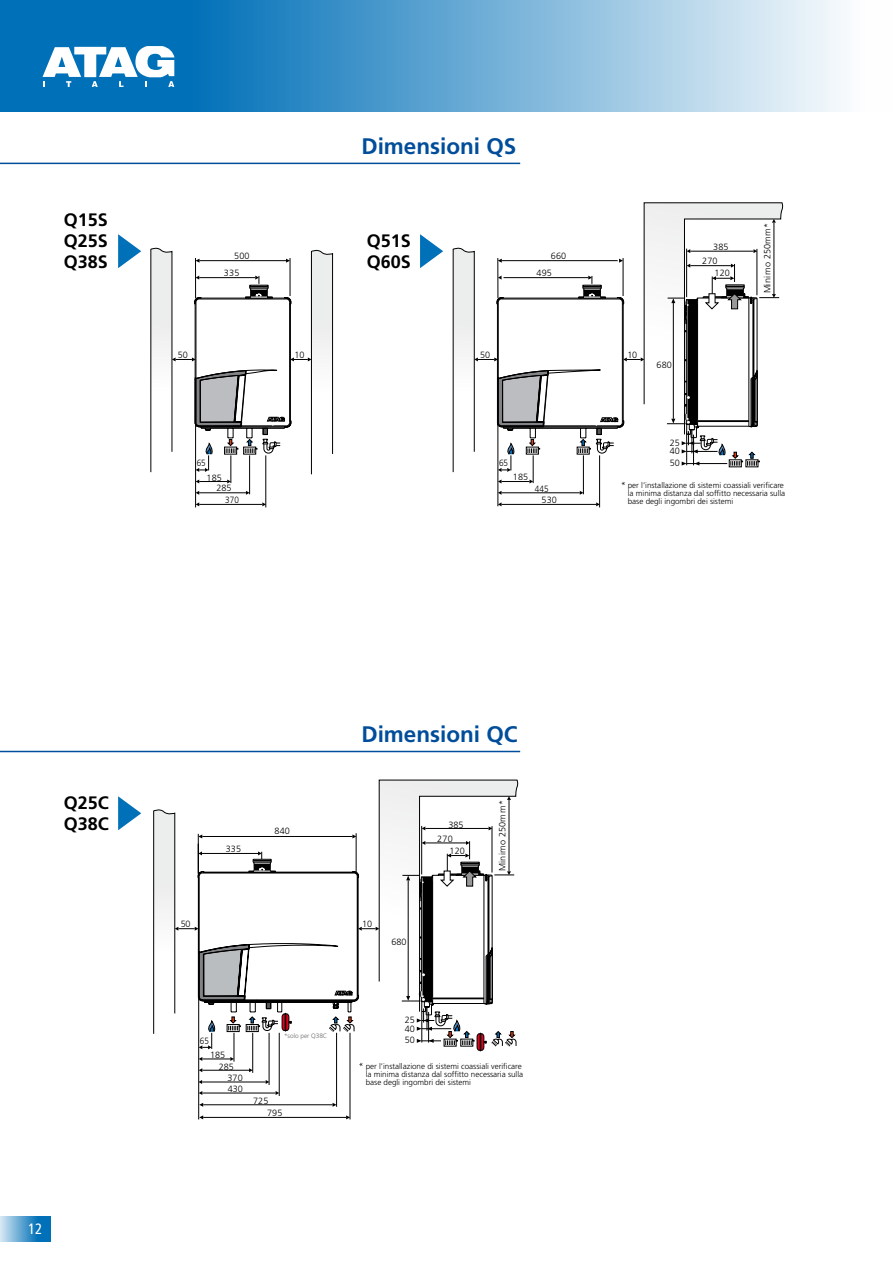
<style>
.page{position:relative;width:893px;height:1263px;background:#fff}
.page>*{position:absolute;margin:0;border:0;box-sizing:border-box;transform-origin:0 0}
.t1{font:700 22.5px "Frutiger";color:#004d9b}
.t2{font:700 18px/21px "Frutiger";color:#000}
.t3{font:condensed 15px "Frutiger";color:#fff}
.t4{font:300 9px/8.7px "Frutiger";letter-spacing:.015em;color:#000}
.t5{font:300 9px/11.7px "Frutiger";letter-spacing:.015em;color:#000;scale:.9 1}
.t6{font:300 8.1px/8.1px "Frutiger";color:#000}
.t7{font:300 6.45px "Frutiger";color:#676667}
</style>
<div class="page">
<svg style="left:0;top:0;width:842px;height:112px;background:#64a7d3"></svg>
<hr style="left:892px;top:0;width:1px;height:112px;background:#0070b8">
<svg style="left:43px;top:46px;width:131px;height:41px"></svg>
<hr style="left:0;top:163px;width:520px;height:1px;background:#004d9b">
<hr style="left:0;top:751px;width:520px;height:1px;background:#004d9b">
<svg style="left:118px;top:234px;width:23px;height:34px"></svg>
<svg style="left:420px;top:234px;width:23px;height:34px"></svg>
<hr style="left:195px;top:423px;width:1px;height:84px;background:#000">
<hr style="left:249px;top:455px;width:1px;height:39px;background:#000">
<hr style="left:199px;top:492px;width:47px;height:1px;background:#000">
<svg style="left:246px;top:491px;width:4px;height:4px"></svg>
<hr style="left:199px;top:504px;width:63px;height:1px;background:#000">
<svg style="left:262px;top:502px;width:4px;height:4px"></svg>
<hr style="left:266px;top:455px;width:1px;height:52px;background:#000">
<svg style="left:150px;top:247px;width:183px;height:236px"></svg>
<hr style="left:498px;top:419px;width:1px;height:87px;background:#000">
<hr style="left:583px;top:455px;width:1px;height:39px;background:#000">
<hr style="left:502px;top:492px;width:78px;height:1px;background:#000">
<svg style="left:498px;top:491px;width:4px;height:4px"></svg>
<hr style="left:502px;top:504px;width:94px;height:1px;background:#000">
<svg style="left:498px;top:502px;width:4px;height:4px"></svg>
<hr style="left:599px;top:455px;width:1px;height:52px;background:#000">
<svg style="left:453px;top:202px;width:331px;height:281px"></svg>
<svg style="left:118px;top:796px;width:23px;height:34px"></svg>
<hr style="left:203px;top:1104px;width:130px;height:1px;background:#000">
<hr style="left:350px;top:1033px;width:1px;height:86px;background:#000">
<hr style="left:336px;top:1033px;width:1px;height:74px;background:#000">
<svg style="left:199px;top:1103px;width:4px;height:4px"></svg>
<svg style="left:333px;top:1103px;width:4px;height:4px"></svg>
<hr style="left:203px;top:1117px;width:143px;height:1px;background:#000">
<svg style="left:199px;top:1115px;width:4px;height:4px"></svg>
<svg style="left:346px;top:1115px;width:4px;height:4px"></svg>
<hr style="left:198px;top:996px;width:1px;height:123px;background:#000">
<hr style="left:279px;top:1033px;width:1px;height:63px;background:#000">
<hr style="left:269px;top:1033px;width:1px;height:52px;background:#000">
<hr style="left:252px;top:1033px;width:1px;height:40px;background:#000">
<hr style="left:202px;top:1070px;width:47px;height:1px;background:#000">
<svg style="left:249px;top:1068px;width:4px;height:4px"></svg>
<hr style="left:202px;top:1082px;width:64px;height:1px;background:#000">
<svg style="left:198px;top:1080px;width:4px;height:4px"></svg>
<svg style="left:266px;top:1080px;width:3px;height:4px"></svg>
<hr style="left:202px;top:1093px;width:74px;height:1px;background:#000">
<svg style="left:199px;top:1091px;width:3px;height:4px"></svg>
<svg style="left:153px;top:780px;width:366px;height:282px"></svg>
<svg style="left:0;top:1216px;width:51px;height:26px"></svg>
<h2 class="t2" style="left:64px;top:209px;width:46px;text-align:justify">Q15S Q25S Q38S</h2>
<h1 class="t1" style="left:361px;top:133px;width:157px">Dimensioni QS</h1>
<p class="t4" style="left:234px;top:252px;width:17px">500</p>
<p class="t4" style="left:224px;top:268px;width:17px">335</p>
<h2 class="t2" style="left:367px;top:230px;width:46px">Q51S<br>Q60S</h2>
<p class="t4" style="left:551px;top:252px;width:17px">660</p>
<p class="t4" style="left:536px;top:268px;width:17px">495</p>
<p class="t4" style="left:713px;top:243px;width:17px">385</p>
<p class="t4" style="left:714px;top:269px;width:17px">120</p>
<p class="t4" style="left:702px;top:257px;width:17px">270</p>
<p class="t4" style="left:763px;top:293px;width:72px;rotate:-90deg">M n i mi o m052 m *</p>
<p class="t4" style="left:178px;top:350px;width:11px">50</p>
<p class="t4" style="left:294px;top:350px;width:11px">10</p>
<p class="t4" style="left:480px;top:350px;width:11px">50</p>
<p class="t4" style="left:627px;top:350px;width:11px">10</p>
<p class="t4" style="left:656px;top:361px;width:17px">680</p>
<p class="t5" style="left:197px;top:457px;width:12px">65</p>
<p class="t5" style="left:499px;top:457px;width:12px">65</p>
<p class="t4" style="left:670px;top:438px;width:12px">25<br>40</p>
<p class="t4" style="left:670px;top:459px;width:12px">50</p>
<p class="t4" style="left:216px;top:472px;width:17px;line-height:10.6px;text-indent:-10px">185<br>285</p>
<p class="t5" style="left:225px;top:494px;width:17px">370</p>
<p class="t4" style="left:513px;top:472px;width:17px">185</p>
<p class="t5" style="left:542px;top:483px;width:19px;text-indent:-7px">445<br>530</p>
<p class="t6" style="left:628px;top:481px;width:158px">per l’installazione di sistemi coassiali verificare</p>
<p class="t4" style="left:621px;top:486px;width:7px;rotate:-90deg">*</p>
<p class="t6" style="left:628px;top:489px;width:159px">la minima distanza dal soffitto necessaria sulla base degli ingombri dei sistemi</p>
<h2 class="t2" style="left:64px;top:792px;width:47px">Q25C<br>Q38C</h2>
<h3 class="t3" style="left:28px;top:1220px;width:16px">12</h3>
<p class="t4" style="left:226px;top:845px;width:17px">335</p>
<p class="t4" style="left:274px;top:826px;width:17px">840</p>
<h1 class="t1" style="left:361px;top:721px;width:158px">Dimensioni QC</h1>
<p class="t4" style="left:448px;top:820px;width:17px">385</p>
<p class="t4" style="left:450px;top:846px;width:17px">120</p>
<p class="t4" style="left:437px;top:834px;width:17px">270</p>
<p class="t4" style="left:498px;top:871px;width:72px;rotate:-90deg">M n i mi o m052 m *</p>
<p class="t4" style="left:181px;top:919px;width:11px">50</p>
<p class="t4" style="left:362px;top:919px;width:11px">10</p>
<p class="t4" style="left:391px;top:938px;width:17px">680</p>
<p class="t5" style="left:200px;top:1035px;width:12px">65</p>
<p class="t4" style="left:210px;top:1050px;width:17px">185</p>
<p class="t7" style="left:284px;top:1032px;width:45px">*solo per Q38C</p>
<p class="t4" style="left:405px;top:1015px;width:12px">25<br>40</p>
<p class="t4" style="left:405px;top:1036px;width:12px">50</p>
<p class="t4" style="left:219px;top:1062px;width:17px">285</p>
<p class="t4" style="left:228px;top:1084px;width:17px">430</p>
<p class="t4" style="left:227px;top:1074px;width:17px">370</p>
<p class="t4" style="left:267px;top:1094px;width:17px;line-height:12.6px;text-indent:-14px">725<br>795</p>
<p class="t6" style="left:366px;top:1062px;width:158px">per l’installazione di sistemi coassiali verificare</p>
<p class="t4" style="left:358px;top:1067px;width:7px;rotate:-90deg">*</p>
<p class="t6" style="left:366px;top:1070px;width:159px">la minima distanza dal soffitto necessaria sulla base degli ingombri dei sistemi</p>
</div>
